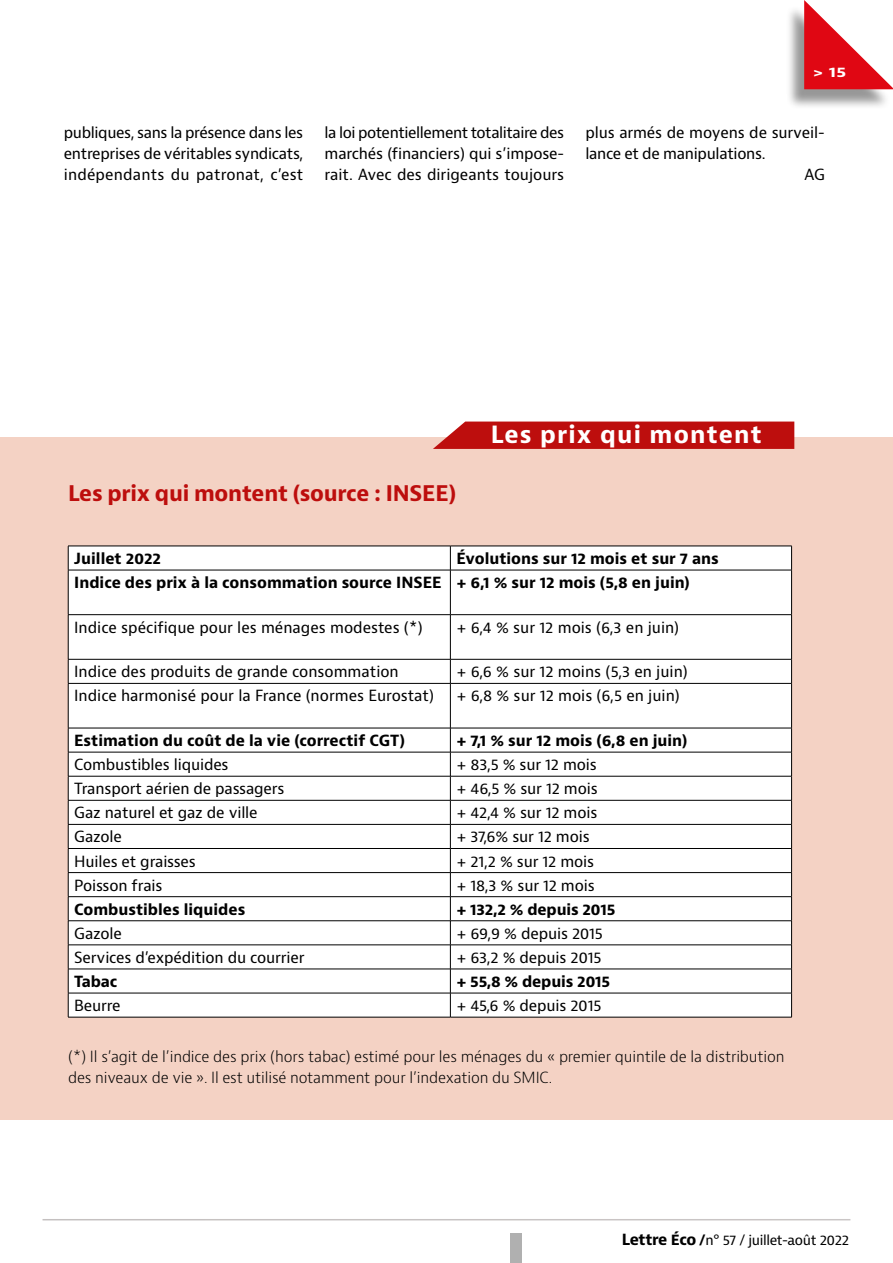
<style>
.page{position:relative;width:893px;height:1263px;background:#fff}
.page>*{position:absolute;margin:0;border:0;box-sizing:border-box;transform-origin:0 0}
.t1{font:700 23.1px "Bernina Sans";letter-spacing:.05em;color:#fff}
.t2{font:700 21px "Bernina Sans";letter-spacing:-.01em;color:#bd0e0d}
.t3{font:15px/21px "Bernino Sans";letter-spacing:-.01em;color:#000;text-align:justify}
.t4{font:700 15px/24.2px "Bernino Sans";color:#000}
.t5{font:300 15px/21px "Bernino Sans";letter-spacing:-.01em;color:#000}
.t6{font:13.5px "Bernina Sans";letter-spacing:-.025em;color:#000}
.t7{font:700 13.5px "Bernino Sans";color:#fff;scale:1.25 1}
.s1{font-weight:700;font-size:15px}
.s2{font-weight:700}
</style>
<div class="page">
<div style="left:510px;top:1233px;width:12px;height:30px;background:#b0b0b0"></div>
<div style="left:786px;top:4px;width:106px;height:105px;background:#000;opacity:.41"></div>
<svg style="left:804px;top:0;width:89px;height:89px"></svg>
<div style="left:0;top:437px;width:893px;height:683px;background:#f4d2c4"></div>
<svg style="left:433px;top:422px;width:361px;height:27px;background:#bf1817"></svg>
<div style="left:69px;top:547px;width:722px;height:470px;background:#fff"></div>
<svg style="left:450px;top:547px;width:1px;height:23px"></svg>
<hr style="left:450px;top:570px;width:1px;height:44px;background:#000">
<hr style="left:450px;top:615px;width:1px;height:44px;background:#000">
<svg style="left:450px;top:660px;width:1px;height:23px"></svg>
<hr style="left:450px;top:683px;width:1px;height:45px;background:#000">
<svg style="left:450px;top:729px;width:1px;height:288px"></svg>
<hr style="left:68px;top:546px;width:383px;height:1px;background:#000">
<svg style="left:68px;top:546px;width:1px;height:24px"></svg>
<hr style="left:68px;top:570px;width:383px;height:1px;background:#000">
<hr style="left:68px;top:570px;width:1px;height:44px;background:#000">
<hr style="left:68px;top:614px;width:383px;height:1px;background:#000">
<hr style="left:68px;top:615px;width:1px;height:44px;background:#000">
<hr style="left:68px;top:659px;width:383px;height:1px;background:#000">
<svg style="left:68px;top:659px;width:1px;height:24px"></svg>
<hr style="left:68px;top:683px;width:383px;height:1px;background:#000">
<hr style="left:68px;top:683px;width:1px;height:45px;background:#000">
<hr style="left:68px;top:728px;width:383px;height:1px;background:#000">
<hr style="left:68px;top:752px;width:383px;height:1px;background:#000">
<hr style="left:68px;top:776px;width:383px;height:1px;background:#000">
<hr style="left:68px;top:800px;width:383px;height:1px;background:#000">
<hr style="left:68px;top:824px;width:383px;height:1px;background:#000">
<hr style="left:68px;top:848px;width:383px;height:1px;background:#000">
<hr style="left:68px;top:872px;width:383px;height:1px;background:#000">
<hr style="left:68px;top:896px;width:383px;height:1px;background:#000">
<hr style="left:68px;top:920px;width:383px;height:1px;background:#000">
<hr style="left:68px;top:944px;width:383px;height:1px;background:#000">
<hr style="left:68px;top:969px;width:383px;height:1px;background:#000">
<hr style="left:68px;top:993px;width:383px;height:1px;background:#000">
<svg style="left:68px;top:728px;width:1px;height:289px"></svg>
<hr style="left:68px;top:1017px;width:383px;height:1px;background:#000">
<hr style="left:451px;top:546px;width:341px;height:1px;background:#000">
<svg style="left:791px;top:546px;width:1px;height:24px"></svg>
<hr style="left:451px;top:570px;width:341px;height:1px;background:#000">
<hr style="left:791px;top:570px;width:1px;height:44px;background:#000">
<hr style="left:451px;top:614px;width:341px;height:1px;background:#000">
<hr style="left:791px;top:615px;width:1px;height:44px;background:#000">
<hr style="left:451px;top:659px;width:341px;height:1px;background:#000">
<svg style="left:791px;top:659px;width:1px;height:24px"></svg>
<hr style="left:451px;top:683px;width:341px;height:1px;background:#000">
<hr style="left:791px;top:683px;width:1px;height:45px;background:#000">
<hr style="left:451px;top:728px;width:341px;height:1px;background:#000">
<hr style="left:451px;top:752px;width:341px;height:1px;background:#000">
<hr style="left:451px;top:776px;width:341px;height:1px;background:#000">
<hr style="left:451px;top:800px;width:341px;height:1px;background:#000">
<hr style="left:451px;top:824px;width:341px;height:1px;background:#000">
<hr style="left:451px;top:848px;width:341px;height:1px;background:#000">
<hr style="left:451px;top:872px;width:341px;height:1px;background:#000">
<hr style="left:451px;top:896px;width:341px;height:1px;background:#000">
<hr style="left:451px;top:920px;width:341px;height:1px;background:#000">
<hr style="left:451px;top:944px;width:341px;height:1px;background:#000">
<hr style="left:451px;top:969px;width:341px;height:1px;background:#000">
<hr style="left:451px;top:993px;width:341px;height:1px;background:#000">
<svg style="left:791px;top:728px;width:1px;height:289px"></svg>
<hr style="left:451px;top:1017px;width:341px;height:1px;background:#000">
<p class="t7" style="left:812px;top:63px;width:29px">&gt; 15</p>
<p class="t3" style="left:64px;top:122px;width:241px">publiques, sans la présence dans les entreprises de véritables syndicats, indépendants du patronat, c’est</p>
<p class="t3" style="left:325px;top:122px;width:241px">la loi potentiellement totalitaire des marchés (financiers) qui s’impose&shy;rait. Avec des dirigeants toujours</p>
<p class="t3" style="left:585px;top:122px;width:241px">plus armés de moyens de surveil-</p>
<p class="t3" style="left:585px;top:143px;width:182px">lance et de manipulations.</p>
<p class="t3" style="left:804px;top:164px;width:22px">AG</p>
<h2 class="t2" style="left:68px;top:480px;width:390px">Les prix qui montent (source : INSEE)</h2>
<h1 class="t1" style="left:491px;top:420px;width:273px">Les prix qui montent</h1>
<p class="t4" style="left:74px;top:547px;width:646px;text-indent:382px">Évolutions sur 12 mois et sur 7 ans<br>Indice des prix à la consommation source INSEE + 6,1 % sur 12 mois (5,8 en juin)</p>
<p class="t3" style="left:74px;top:617px;width:350px">Indice spécifique pour les ménages modestes (*)</p>
<p class="t3" style="left:456px;top:617px;width:224px">+ 6,4 % sur 12 mois (6,3 en juin)</p>
<p class="t3" style="left:74px;top:662px;width:326px">Indice des produits de grande consommation</p>
<p class="t3" style="left:456px;top:662px;width:233px">+ 6,6 % sur 12 moins (5,3 en juin)</p>
<p class="t3" style="left:74px;top:686px;width:361px">Indice harmonisé pour la France (normes Eurostat)</p>
<p class="t3" style="left:456px;top:686px;width:225px">+ 6,8 % sur 12 mois (6,5 en juin)</p>
<p class="t4" style="left:74px;top:729px;width:332px">Estimation du coût de la vie (correctif CGT)</p>
<p class="t4" style="left:456px;top:729px;width:232px">+ 7,1 % sur 12 mois (6,8 en juin)</p>
<p class="t3" style="left:74px;top:754px;width:156px">Combustibles liquides</p>
<p class="t3" style="left:456px;top:754px;width:142px">+ 83,5 % sur 12 mois</p>
<p class="t3" style="left:74px;top:779px;width:212px">Transport aérien de passagers</p>
<p class="t3" style="left:456px;top:779px;width:143px">+ 46,5 % sur 12 mois</p>
<p class="t3" style="left:74px;top:803px;width:185px">Gaz naturel et gaz de ville</p>
<p class="t3" style="left:456px;top:803px;width:142px">+ 42,4 % sur 12 mois</p>
<p class="t3" style="left:74px;top:827px;width:49px">Gazole</p>
<p class="t3" style="left:456px;top:827px;width:135px">+ 37,6% sur 12 mois</p>
<p class="t3" style="left:74px;top:851px;width:123px">Huiles et graisses</p>
<p class="t3" style="left:456px;top:851px;width:139px">+ 21,2 % sur 12 mois</p>
<p class="t3" style="left:74px;top:875px;width:90px">Poisson frais</p>
<p class="t3" style="left:456px;top:875px;width:140px">+ 18,3 % sur 12 mois</p>
<p class="t4" style="left:74px;top:897px;width:173px">Combustibles liquides</p>
<p class="t4" style="left:456px;top:897px;width:161px">+ 132,2 % depuis 2015</p>
<p class="t3" style="left:74px;top:923px;width:49px">Gazole</p>
<p class="t3" style="left:456px;top:923px;width:148px">+ 69,9 % depuis 2015</p>
<p class="t3" style="left:74px;top:947px;width:232px">Services d’expédition du courrier</p>
<p class="t3" style="left:456px;top:947px;width:147px">+ 63,2 % depuis 2015</p>
<p class="t4" style="left:74px;top:970px;width:45px">Tabac</p>
<p class="t4" style="left:456px;top:970px;width:155px">+ 55,8 % depuis 2015</p>
<p class="t3" style="left:74px;top:995px;width:48px">Beurre</p>
<p class="t3" style="left:456px;top:995px;width:147px">+ 45,6 % depuis 2015</p>
<p class="t5" style="left:68px;top:1046px;width:718px">(*) Il s’agit de l’indice des prix (hors tabac) estimé pour les ménages du « premier quintile de la distribution des niveaux de vie ». Il est utilisé notamment pour l’indexation du SMIC.</p>
<p class="t4" style="left:74px;top:547px;width:88px">Juillet 2022</p>
<p class="t6" style="left:622px;top:1231px;width:229px"><span class="s1">Lettre Éco</span> <span class="s2">/</span>n° 57 / juillet-août 2022</p>
</div>
